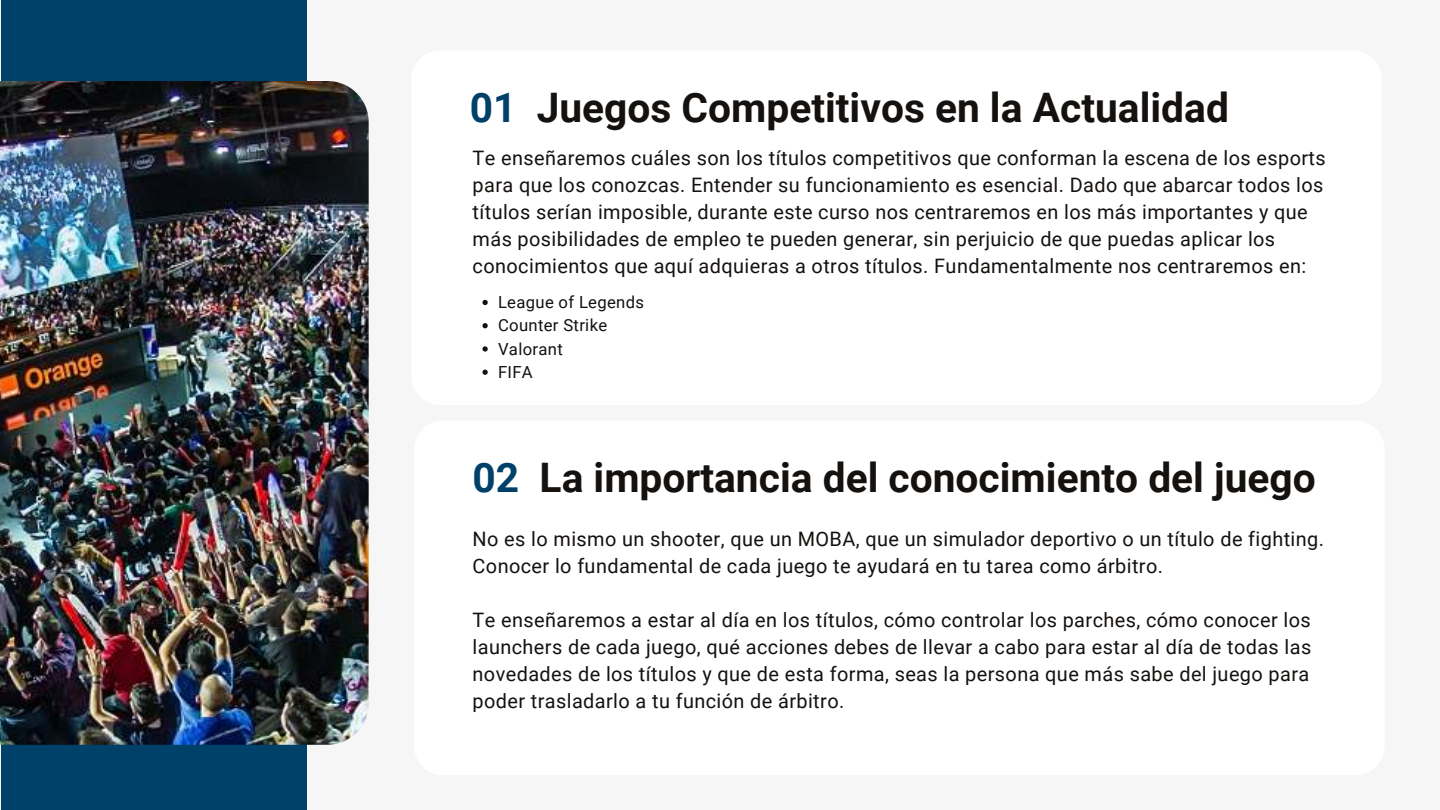
<style>
.page{position:relative;width:1440px;height:810px;background:#f6f6f6}
.page>*{position:absolute;margin:0;border:0;box-sizing:border-box;transform-origin:0 0}
.t1{font:700 40.7px "Roboto";color:#14110f}
.t2{font:19.9px/27.1px "Roboto";letter-spacing:.02em;color:#14110f}
.t3{font:16.7px/23.2px "Roboto";letter-spacing:.02em;color:#14110f}
.s1{color:#00416a}
</style>
<div class="page">
<div style="left:411px;top:50px;width:971px;height:355px;background:#fff;border-radius:29px"></div>
<div style="left:1px;top:0;width:306px;height:810px;background:#00416a"></div>
<img style="left:0;top:81px;width:369px;height:664px">
<svg style="left:482px;top:300px;width:6px;height:5px"></svg>
<svg style="left:482px;top:323px;width:6px;height:5px"></svg>
<svg style="left:482px;top:346px;width:6px;height:6px"></svg>
<svg style="left:482px;top:370px;width:6px;height:5px"></svg>
<div style="left:414px;top:420px;width:971px;height:355px;background:#fff;border-radius:29px"></div>
<h1 class="t1" style="left:470px;top:84px;width:761px"><span class="s1">01</span> Juegos Competitivos en la Actualidad</h1>
<p class="t2" style="left:473px;top:144px;width:855px">Te enseñaremos cuáles son los títulos competitivos que conforman la escena de los esports para que los conozcas. Entender su funcionamiento es esencial. Dado que abarcar todos los títulos serían imposible, durante este curso nos centraremos en los más importantes y que más posibilidades de empleo te pueden generar, sin perjuicio de que puedas aplicar los conocimientos que aquí adquieras a otros títulos. Fundamentalmente nos centraremos en:</p>
<p class="t3" style="left:498px;top:291px;width:148px">League of Legends<br>Counter Strike<br>Valorant<br>FIFA</p>
<h1 class="t1" style="left:473px;top:454px;width:845px"><span class="s1">02</span> La importancia del conocimiento del juego</h1>
<p class="t2" style="left:473px;top:526px;width:853px">No es lo mismo un shooter, que un MOBA, que un simulador deportivo o un título de fighting.<br>Conocer lo fundamental de cada juego te ayudará en tu tarea como árbitro.</p>
<p class="t2" style="left:473px;top:607px;width:840px;text-align:justify">Te enseñaremos a estar al día en los títulos, cómo controlar los parches, cómo conocer los launchers de cada juego, qué acciones debes de llevar a cabo para estar al día de todas las novedades de los títulos y que de esta forma, seas la persona que más sabe del juego para poder trasladarlo a tu función de árbitro.</p>
</div>
